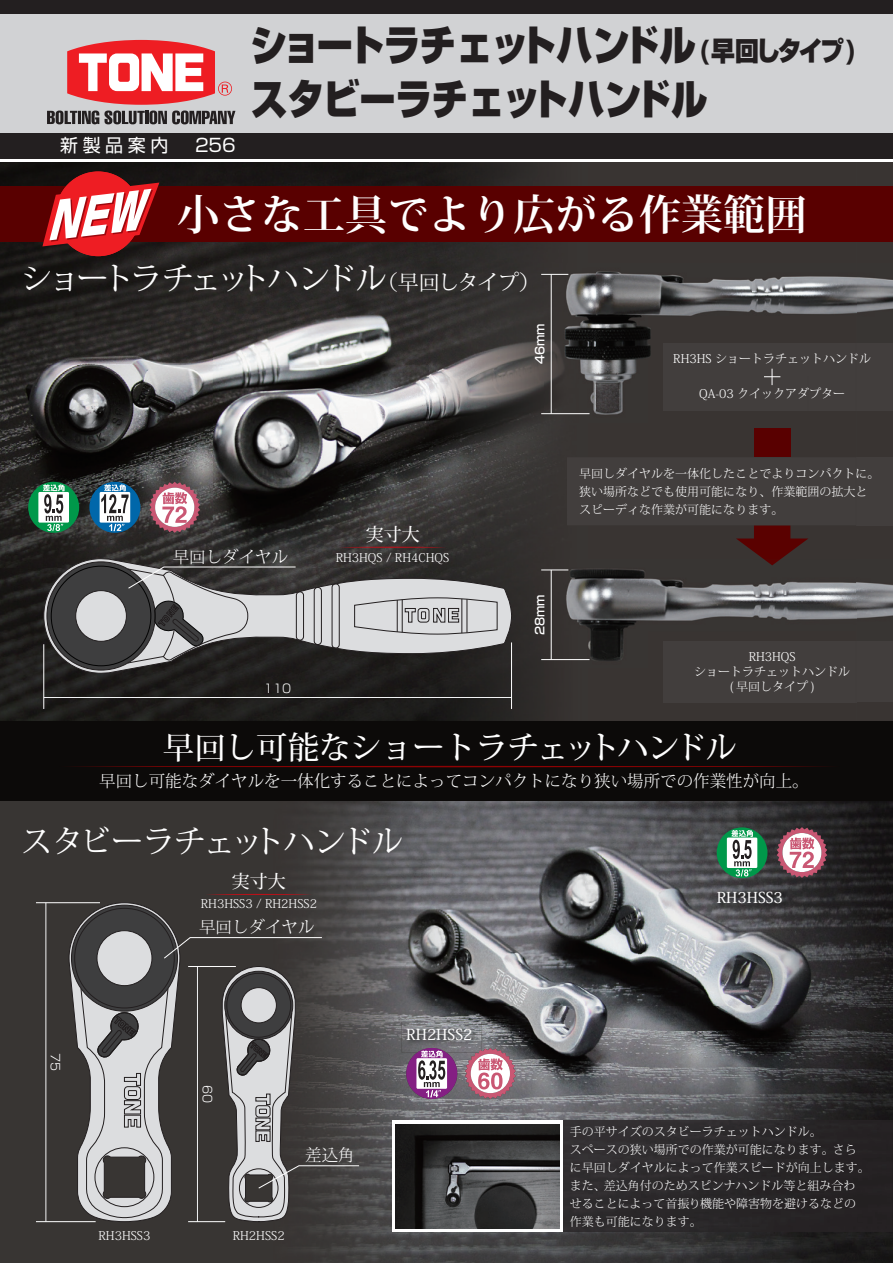
<style>
.page{position:relative;width:893px;height:1263px;background:#fff}
.page>*{position:absolute;margin:0;border:0;box-sizing:border-box;transform-origin:0 0}
.t1{font:900 42px/54px "Shin Go Pro";letter-spacing:-.025em;color:#231f20;scale:.88 1}
.t2{font:700 42px "Koz Min Pro";color:#fff}
.t3{font:31.5px "Koz Min Pro";letter-spacing:-.12em;color:#fff}
.t4{font:500 31.5px "Koz Min Pro";letter-spacing:-.01em;color:#fff}
.t5{font:31.5px "Koz Min Pro";letter-spacing:-.05em;color:#fff}
.t6{font:900 27px "Shin Go Pro";letter-spacing:-.1em;color:#231f20;scale:.88 1}
.t7{font:18px "Shin Go Pro";letter-spacing:.245em;color:#fff}
.t8{font:500 18px "Koz Min Pro";color:#fff}
.t9{font:300 16.5px "Koz Min Pro";color:#fff}
.t10{font:500 15px "Koz Min Pro";color:#fff}
.t11{font:300 12px/18px "Koz Min Pro";color:#fff}
.t12{font:12px "A TTC Shin Go Medium";color:#fff}
.t13{font:12px "A TTC Shin Go Light";color:#fff}
.s1{font-size:21px}
</style>
<div class="page">
<div style="left:0;top:0;width:893px;height:158px;background:#231f20"></div>
<div style="left:0;top:14px;width:893px;height:119px;background:#d1d2d4"></div>
<svg style="left:67px;top:40px;width:165px;height:65px"></svg>
<svg style="left:47px;top:111px;width:188px;height:13px"></svg>
<img style="left:0;top:801px;width:893px;height:205px">
<div style="left:0;top:1006px;width:315px;height:257px;background:#383533"></div>
<img style="left:360px;top:1006px;width:375px;height:154px">
<img style="left:735px;top:1006px;width:158px;height:115px">
<img style="left:315px;top:1160px;width:105px;height:103px">
<img style="left:420px;top:1232px;width:473px;height:31px">
<img style="left:0;top:162px;width:588px;height:559px">
<div style="left:588px;top:162px;width:268px;height:102px;background:#393432"></div>
<div style="left:588px;top:423px;width:268px;height:34px;background:#393432"></div>
<div style="left:588px;top:525px;width:268px;height:34px;background:#393432"></div>
<div style="left:588px;top:667px;width:107px;height:54px;background:#393432"></div>
<div style="left:695px;top:702px;width:161px;height:19px;background:#393432"></div>
<div style="left:0;top:721px;width:893px;height:80px;background:#0c0a09"></div>
<div style="left:0;top:186px;width:893px;height:55px;background:#590000"></div>
<svg style="left:71px;top:766px;width:758px;height:1px"></svg>
<svg style="left:43px;top:558px;width:469px;height:116px;background:#676667"></svg>
<svg style="left:354px;top:597px;width:144px;height:38px;background:#c3c3c5"></svg>
<svg style="left:127px;top:566px;width:169px;height:98px;background:#7d7d7d"></svg>
<svg style="left:339px;top:547px;width:107px;height:1px"></svg>
<hr style="left:46px;top:903px;width:1px;height:319px;background:#f2f3f4">
<hr style="left:36px;top:1221px;width:60px;height:1px;background:#fff">
<hr style="left:36px;top:902px;width:64px;height:1px;background:#fff">
<svg style="left:68px;top:902px;width:292px;height:320px;background:#696868"></svg>
<svg style="left:205px;top:894px;width:108px;height:1px"></svg>
<img style="left:736px;top:525px;width:72px;height:34px">
<div style="left:856px;top:457px;width:37px;height:68px;background:#423e3d"></div>
<div style="left:567px;top:457px;width:289px;height:68px;background:#423e3d"></div>
<div style="left:856px;top:667px;width:37px;height:35px;background:#423e3d"></div>
<div style="left:664px;top:641px;width:192px;height:61px;background:#423e3d"></div>
<img style="left:856px;top:264px;width:37px;height:159px">
<img style="left:545px;top:264px;width:311px;height:53px">
<img style="left:545px;top:317px;width:155px;height:106px">
<div style="left:700px;top:317px;width:156px;height:26px;background:#393432"></div>
<img style="left:700px;top:410px;width:156px;height:13px">
<div style="left:664px;top:343px;width:192px;height:67px;background:#423e3d"></div>
<svg style="left:764px;top:369px;width:16px;height:16px"></svg>
<img style="left:856px;top:559px;width:37px;height:108px">
<img style="left:545px;top:559px;width:311px;height:72px">
<img style="left:545px;top:631px;width:207px;height:36px">
<img style="left:752px;top:631px;width:104px;height:10px">
<img style="left:764px;top:559px;width:17px;height:6px">
<div style="left:754px;top:428px;width:36px;height:29px;background:#590000"></div>
<div style="left:56px;top:171px;width:84px;height:85px;background:#ee1d23;border-radius:50%"></div>
<svg style="left:42px;top:183px;width:117px;height:63px"></svg>
<div style="left:28px;top:482px;width:51px;height:51px;background:#00984a;border-radius:50%"></div>
<svg style="left:38px;top:484px;width:31px;height:47px"></svg>
<svg style="left:89px;top:482px;width:51px;height:51px"></svg>
<svg style="left:100px;top:484px;width:30px;height:47px"></svg>
<svg style="left:149px;top:482px;width:51px;height:51px"></svg>
<div style="left:406px;top:1048px;width:51px;height:51px;background:#841f83;border-radius:50%"></div>
<svg style="left:777px;top:827px;width:50px;height:51px"></svg>
<svg style="left:717px;top:827px;width:50px;height:51px"></svg>
<svg style="left:727px;top:830px;width:30px;height:46px"></svg>
<img style="left:563px;top:1121px;width:330px;height:111px">
<div style="left:392px;top:1121px;width:171px;height:111px;background:linear-gradient(to right,#fff,#fff)"></div>
<img style="left:396px;top:1124px;width:163px;height:104px">
<svg style="left:541px;top:274px;width:27px;height:1px"></svg>
<hr style="left:541px;top:413px;width:49px;height:1px;background:#fff">
<hr style="left:551px;top:274px;width:1px;height:140px;background:#fff">
<svg style="left:541px;top:570px;width:27px;height:1px"></svg>
<hr style="left:541px;top:659px;width:49px;height:1px;background:#fff">
<hr style="left:551px;top:570px;width:1px;height:90px;background:#fff">
<img style="left:712px;top:885px;width:80px;height:31px">
<img style="left:402px;top:1022px;width:79px;height:30px">
<svg style="left:465px;top:1048px;width:51px;height:51px"></svg>
<img style="left:417px;top:1048px;width:29px;height:2px">
<svg style="left:416px;top:1050px;width:31px;height:47px"></svg>
<hr style="left:44px;top:697px;width:467px;height:1px;background:#f2f3f4">
<hr style="left:43px;top:644px;width:1px;height:65px;background:#fff">
<hr style="left:511px;top:642px;width:1px;height:67px;background:#fff">
<h3 class="t7" style="left:60px;top:131px;width:177px">新製品案内　256</h3>
<h1 class="t1" style="left:250px;top:14px;width:521px">ショートラチェットハンドルスタビーラチェットハンドル</h1>
<h3 class="t6" style="left:698px;top:30px;width:183px">( 早回しタイプ )</h3>
<h1 class="t2" style="left:177px;top:184px;width:631px">小さな工具でより広がる作業範囲</h1>
<h2 class="t3" style="left:21px;top:256px;width:521px">ショートラチェットハンドル<span class="s1">（早回しタイプ）</span></h2>
<p class="t12" style="left:530px;top:364px;width:42px;rotate:-90deg">46mm</p>
<h3 class="t8" style="left:366px;top:522px;width:56px">実寸大</h3>
<h3 class="t9" style="left:173px;top:545px;width:117px">早回しダイヤル</h3>
<p class="t11" style="left:336px;top:548px;width:115px">RH3HQS / RH4CHQS</p>
<p class="t13" style="left:264px;top:678px;width:29px">110</p>
<p class="t12" style="left:530px;top:635px;width:42px;rotate:-90deg">28mm</p>
<p class="t11" style="left:673px;top:349px;width:199px">RH3HS ショートラチェットハンドル</p>
<p class="t11" style="left:699px;top:385px;width:148px">QA-03 クイックアダプター</p>
<p class="t11" style="left:579px;top:464px;width:301px">早回しダイヤルを一体化したことでよりコンパクトに。狭い場所などでも使用可能になり、作業範囲の拡大とスピーディな作業が可能になります。</p>
<p class="t11" style="left:694px;top:649px;width:157px;line-height:15px;text-align:center">RH3HQS<br>ショートラチェットハンドル( 早回しタイプ )</p>
<h2 class="t4" style="left:163px;top:724px;width:575px">早回し可能なショートラチェットハンドル</h2>
<h3 class="t9" style="left:99px;top:769px;width:711px">早回し可能なダイヤルを一体化することによってコンパクトになり狭い場所での作業性が向上。</h3>
<h2 class="t5" style="left:21px;top:819px;width:384px">スタビーラチェットハンドル</h2>
<h3 class="t8" style="left:232px;top:869px;width:55px">実寸大</h3>
<p class="t11" style="left:201px;top:894px;width:118px">RH3HSS3 / RH2HSS2</p>
<p class="t13" style="left:65px;top:1053px;width:20px;rotate:90deg">75</p>
<p class="t11" style="left:99px;top:1226px;width:53px">RH3HSS3</p>
<h3 class="t9" style="left:199px;top:916px;width:117px">早回しダイヤル</h3>
<p class="t13" style="left:217px;top:1085px;width:20px;rotate:90deg">60</p>
<h3 class="t9" style="left:305px;top:1143px;width:51px">差込角</h3>
<p class="t11" style="left:233px;top:1226px;width:53px">RH2HSS2</p>
<p class="t10" style="left:406px;top:1023px;width:68px">RH2HSS2</p>
<p class="t10" style="left:717px;top:886px;width:68px">RH3HSS3</p>
<p class="t11" style="left:570px;top:1122px;width:301px">手の平サイズのスタビーラチェットハンドル。<br>スペースの狭い場所での作業が可能になります。さらに早回しダイヤルによって作業スピードが向上します。また、差込角付のためスピンナハンドル等と組み合わせることによって首振り機能や障害物を避けるなどの作業も可能になります。</p>
</div>
